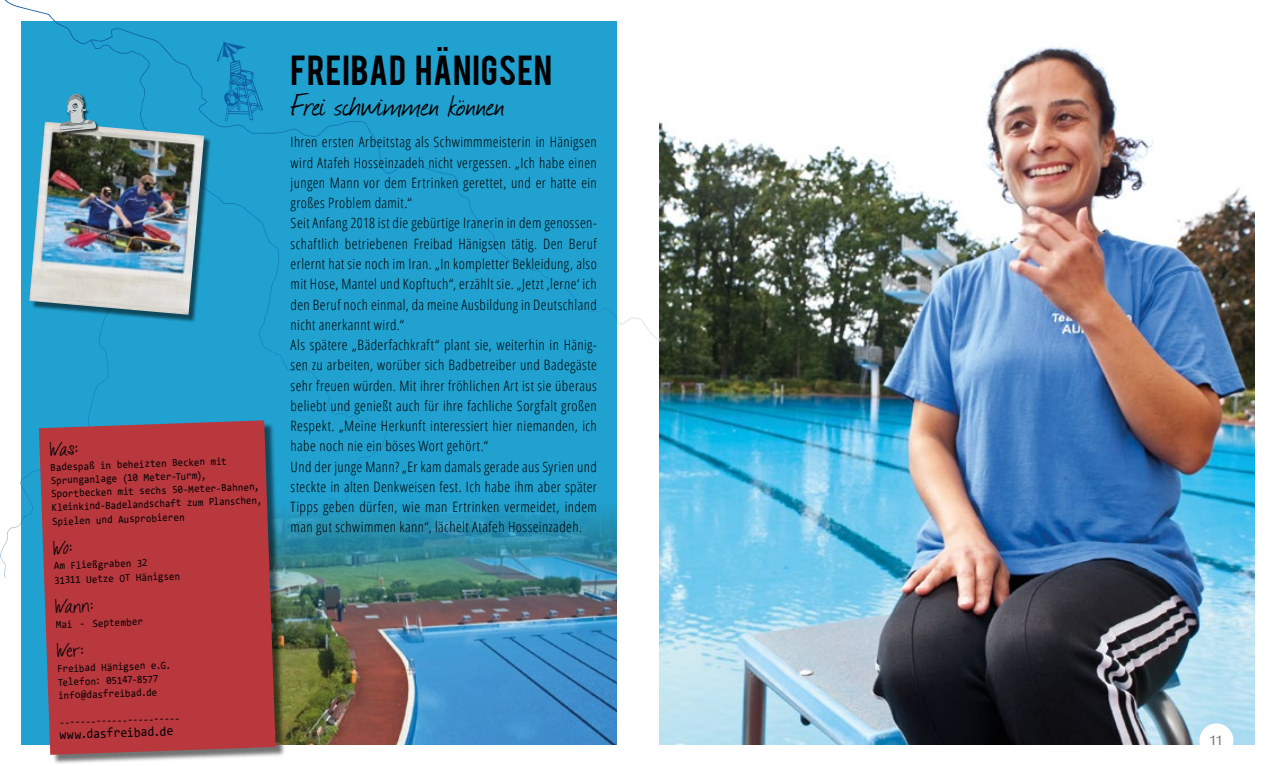
<style>
.page{position:relative;width:1276px;height:766px;background:#fff}
.page>*{position:absolute;margin:0;border:0;box-sizing:border-box;transform-origin:0 0}
.t1{font:36px "Journal";letter-spacing:-.005em;color:#000}
.t2{font:33px "Bebas";letter-spacing:.025em;color:#000}
.t3{font:28.5px "Bebas";color:#000}
.t4{font:18px "Talkingtothe Moon";color:#000}
.t5{font:300 14.25px/20.2px "Open Sans Condensed";letter-spacing:.025em;color:#000;scale:1.04 1}
.t6{font:13.5px "Consolas";color:#000;scale:.9 1}
.t7{font:13.5px "Barmeno";color:#706f6f}
.t8{font:10.8px/13.4px "Consolas";color:#000;scale:.9 1}
</style>
<div class="page">
<div style="left:21px;top:21px;width:596px;height:723px;background:#20a1d0"></div>
<img style="left:659px;top:46px;width:595px;height:698px">
<img style="left:286px;top:509px;width:331px;height:43px">
<img style="left:286px;top:552px;width:331px;height:192px">
<div style="left:1199px;top:723px;width:34px;height:34px;background:#fff;border-radius:50%"></div>
<svg style="left:5px;top:0;width:686px;height:350px"></svg>
<svg style="left:91px;top:40px;width:297px;height:462px"></svg>
<svg style="left:0;top:165px;width:160px;height:413px"></svg>
<div style="left:41px;top:423px;width:245px;height:342px;background:#000;opacity:.55"></div>
<svg style="left:39px;top:420px;width:236px;height:334px;background:#af3d44"></svg>
<div style="left:31px;top:124px;width:181px;height:198px;background:#000;opacity:.55"></div>
<img style="left:29px;top:122px;width:175px;height:193px">
<div style="left:60px;top:94px;width:39px;height:41px;background:#000;opacity:.75"></div>
<svg style="left:59px;top:93px;width:37px;height:39px"></svg>
<svg style="left:217px;top:41px;width:46px;height:80px"></svg>
<svg style="left:53px;top:539px;width:19px;height:15px"></svg>
<p class="t4" style="left:49px;top:439px;width:30px;rotate:-2deg">Was:</p>
<p class="t8" style="left:50px;top:460px;width:235px;rotate:-2deg">Badespaß in beheizten Becken mit Sprunganlage (10 Meter-Turm), Sportbecken mit sechs 50-Meter-Bahnen, Kleinkind-Badelandschaft zum Planschen,</p>
<p class="t8" style="left:52px;top:514px;width:149px;rotate:-2deg">Spielen und Ausprobieren</p>
<p class="t8" style="left:54px;top:558px;width:141px;line-height:14.4px;rotate:-2deg">Am Fließgraben 32<br>31311 Uetze OT Hänigsen</p>
<p class="t4" style="left:55px;top:596px;width:39px;rotate:-2deg">Wann:</p>
<p class="t8" style="left:56px;top:617px;width:98px;rotate:-2deg">Mai - September</p>
<p class="t4" style="left:56px;top:640px;width:28px;rotate:-2deg">Wer:</p>
<p class="t8" style="left:57px;top:661px;width:128px;rotate:-2deg">Freibad Hänigsen e.G.<br>Telefon: 05147-8577 info@dasfreibad.de</p>
<p class="t8" style="left:59px;top:715px;width:136px;rotate:-2deg">-----------------------</p>
<p class="t6" style="left:59px;top:725px;width:128px;rotate:-2deg">www.dasfreibad.de</p>
<h3 class="t3" style="left:436px;top:17px;width:14px">..</h3>
<h2 class="t2" style="left:291px;top:46px;width:263px">FREIBAD HANIGSEN</h2>
<h1 class="t1" style="left:291px;top:80px;width:216px">Frei schwimmen können</h1>
<p class="t5" style="left:291px;top:132px;width:296px">Ihren ersten Arbeitstag als Schwimmmeisterin in Hänigsen wird Atafeh Hosseinzadeh nicht vergessen. „Ich habe einen jungen Mann vor dem Ertrinken gerettet, und er hatte ein großes Problem damit.“<br>Seit Anfang 2018 ist die gebürtige Iranerin in dem genossen&shy;schaftlich betriebenen Freibad Hänigsen tätig. Den Beruf erlernt hat sie noch im Iran. „In kompletter Bekleidung, also mit Hose, Mantel und Kopftuch“, erzählt sie. „Jetzt ‚lerne‘ ich den Beruf noch einmal, da meine Ausbildung in Deutschland nicht anerkannt wird.“<br>Als spätere „Bäderfachkraft“ plant sie, weiterhin in Hänig&shy;sen zu arbeiten, worüber sich Badbetreiber und Badegäste sehr freuen würden. Mit ihrer fröhlichen Art ist sie überaus beliebt und genießt auch für ihre fachliche Sorgfalt großen Respekt. „Meine Herkunft interessiert hier niemanden, ich habe noch nie ein böses Wort gehört.“<br>Und der junge Mann? „Er kam damals gerade aus Syrien und steckte in alten Denkweisen fest. Ich habe ihm aber später Tipps geben dürfen, wie man Ertrinken vermeidet, indem man gut schwimmen kann“, lächelt Atafeh Hosseinzadeh.</p>
<p class="t7" style="left:1209px;top:731px;width:15px">11</p>
</div>
